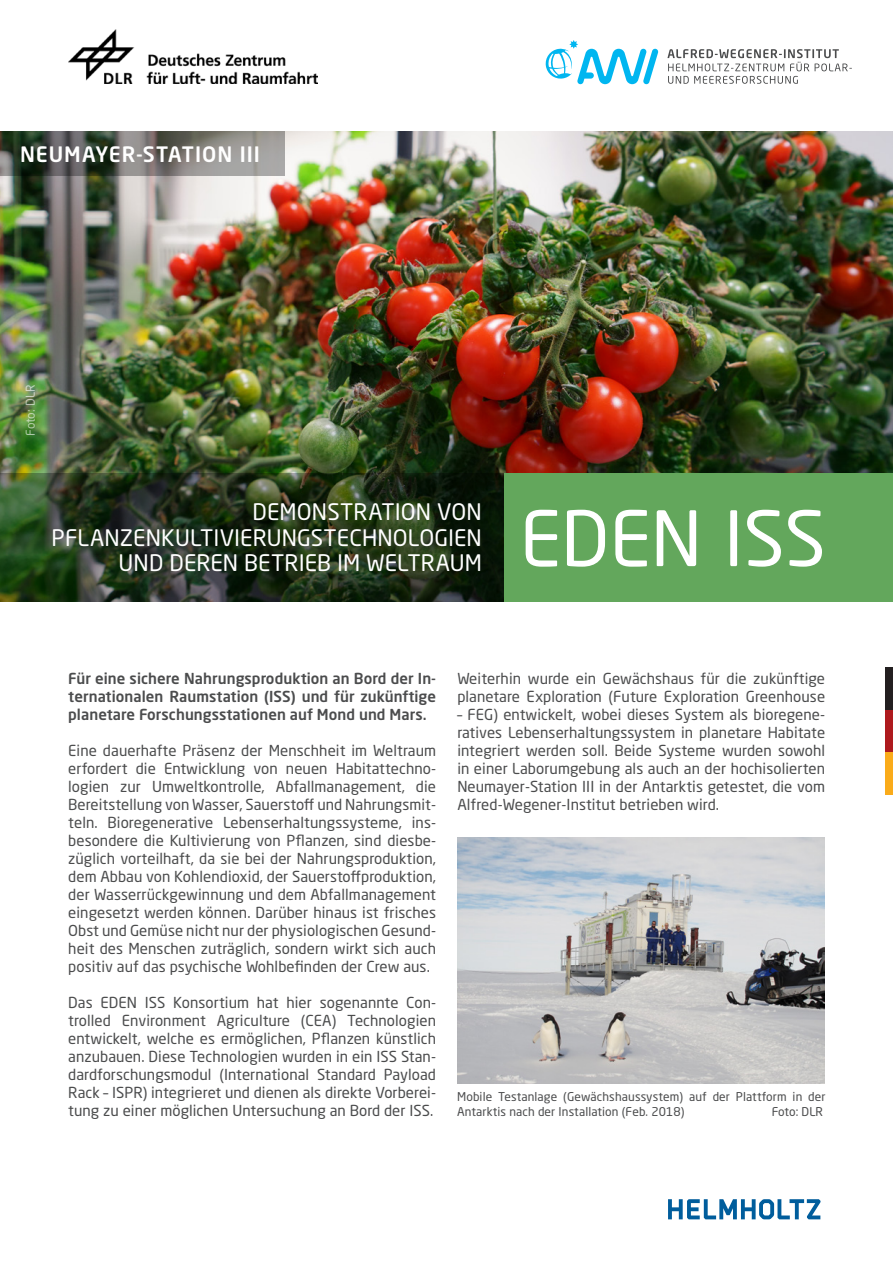
<style>
.page{position:relative;width:893px;height:1263px;background:#fff}
.page>*{position:absolute;margin:0;border:0;box-sizing:border-box;transform-origin:0 0}
.Head{font:75.3px "Neo Sans W1 G";color:#fff}
.t1{font:22.5px/25.5px "Neo Sans W1 G";letter-spacing:.005em;color:#fff;text-align:right}
.t2{font:500 21px "Neo Sans W1 G";letter-spacing:.04em;color:#fff}
.lauf{font:15px/18px "Neo Sans W1 G";letter-spacing:.005em;color:#4b4c4d;text-align:justify}
.lauf-2{font:500 15px/18px "Neo Sans W1 G";letter-spacing:.005em;color:#4b4c4d;text-align:justify}
.Legende{font:12px/15px "Neo Sans W1 G";letter-spacing:.01em;color:#4b4c4d}
.t3{font:12px "Neo Sans W1 G";letter-spacing:-.005em;color:#fff}
</style>
<div class="page">
<img style="left:0;top:132px;width:893px;height:341px">
<img style="left:0;top:473px;width:505px;height:129px">
<div style="left:505px;top:473px;width:388px;height:129px;background:#63a75c"></div>
<svg style="left:0;top:132px;width:285px;height:44px;background:#6a6c66"></svg>
<div style="left:885px;top:667px;width:8px;height:43px;background:#231f20"></div>
<div style="left:885px;top:710px;width:8px;height:43px;background:#ae1a1e"></div>
<div style="left:885px;top:752px;width:8px;height:43px;background:#faab1a"></div>
<img style="left:457px;top:837px;width:368px;height:246px">
<svg style="left:545px;top:40px;width:113px;height:45px"></svg>
<svg style="left:667px;top:49px;width:185px;height:35px"></svg>
<svg style="left:668px;top:1199px;width:152px;height:20px"></svg>
<img style="left:68px;top:29px;width:250px;height:55px">
<p class="t2" style="left:20px;top:141px;width:241px">NEUMAYER-STATION III</p>
<p class="t3" style="left:23px;top:436px;width:53px;rotate:-90deg">Foto: DLR</p>
<p class="t1" style="left:253px;top:499px;width:231px">DEMONSTRATION VON</p>
<p class="t1" style="left:52px;top:525px;width:432px">PFLANZENKULTIVIERUNGSTECHNOLOGIEN<br>UND DEREN BETRIEB IM WELTRAUM</p>
<p class="Head" style="left:520px;top:492px;width:307px">EDEN ISS</p>
<p class="lauf-2" style="left:68px;top:669px;width:369px">Für eine sichere Nahrungsproduktion an Bord der In&shy;ternationalen Raumstation (ISS) und für zukünftige planetare Forschungsstationen auf Mond und Mars.</p>
<p class="lauf" style="left:68px;top:741px;width:369px">Eine dauerhafte Präsenz der Menschheit im Weltraum erfordert die Entwicklung von neuen Habitattechno&shy;logien zur Umweltkontrolle, Abfallmanagement, die Bereitstellung von Wasser, Sauerstoff und Nahrungsmit&shy;teln. Bioregenerative Lebenserhaltungssysteme, ins&shy;besondere die Kultivierung von Pflanzen, sind diesbe&shy;züglich vorteilhaft, da sie bei der Nahrungsproduktion, dem Abbau von Kohlendioxid, der Sauerstoffproduktion, der Wasserrückgewinnung und dem Abfallmanagement eingesetzt werden können. Darüber hinaus ist frisches Obst und Gemüse nicht nur der physiologischen Gesund&shy;heit des Menschen zuträglich, sondern wirkt sich auch positiv auf das psychische Wohlbefinden der Crew aus.</p>
<p class="lauf" style="left:68px;top:993px;width:369px">Das EDEN ISS Konsortium hat hier sogenannte Con&shy;trolled Environment Agriculture (CEA) Technologien entwickelt, welche es ermöglichen, Pflanzen künstlich anzubauen. Diese Technologien wurden in ein ISS Stan&shy;dardforschungsmodul (International Standard Payload Rack – ISPR) integrieret und dienen als direkte Vorberei&shy;tung zu einer möglichen Untersuchung an Bord der ISS.</p>
<p class="lauf" style="left:457px;top:669px;width:369px">Weiterhin wurde ein Gewächshaus für die zukünftige planetare Exploration (Future Exploration Greenhouse</p>
<p class="lauf" style="left:457px;top:705px;width:369px">– FEG) entwickelt, wobei dieses System als bioregene&shy;ratives Lebenserhaltungssystem in planetare Habitate integriert werden soll. Beide Systeme wurden sowohl in einer Laborumgebung als auch an der hochisolierten Neumayer-Station III in der Antarktis getestet, die vom Alfred-Wegener-Institut betrieben wird.</p>
<p class="Legende" style="left:457px;top:1089px;width:370px">Mobile Testanlage (Gewächshaussystem) auf der Plattform in der<br>Antarktis nach der Installation (Feb. 2018)</p>
<p class="Legende" style="left:772px;top:1104px;width:53px">Foto: DLR</p>
</div>
